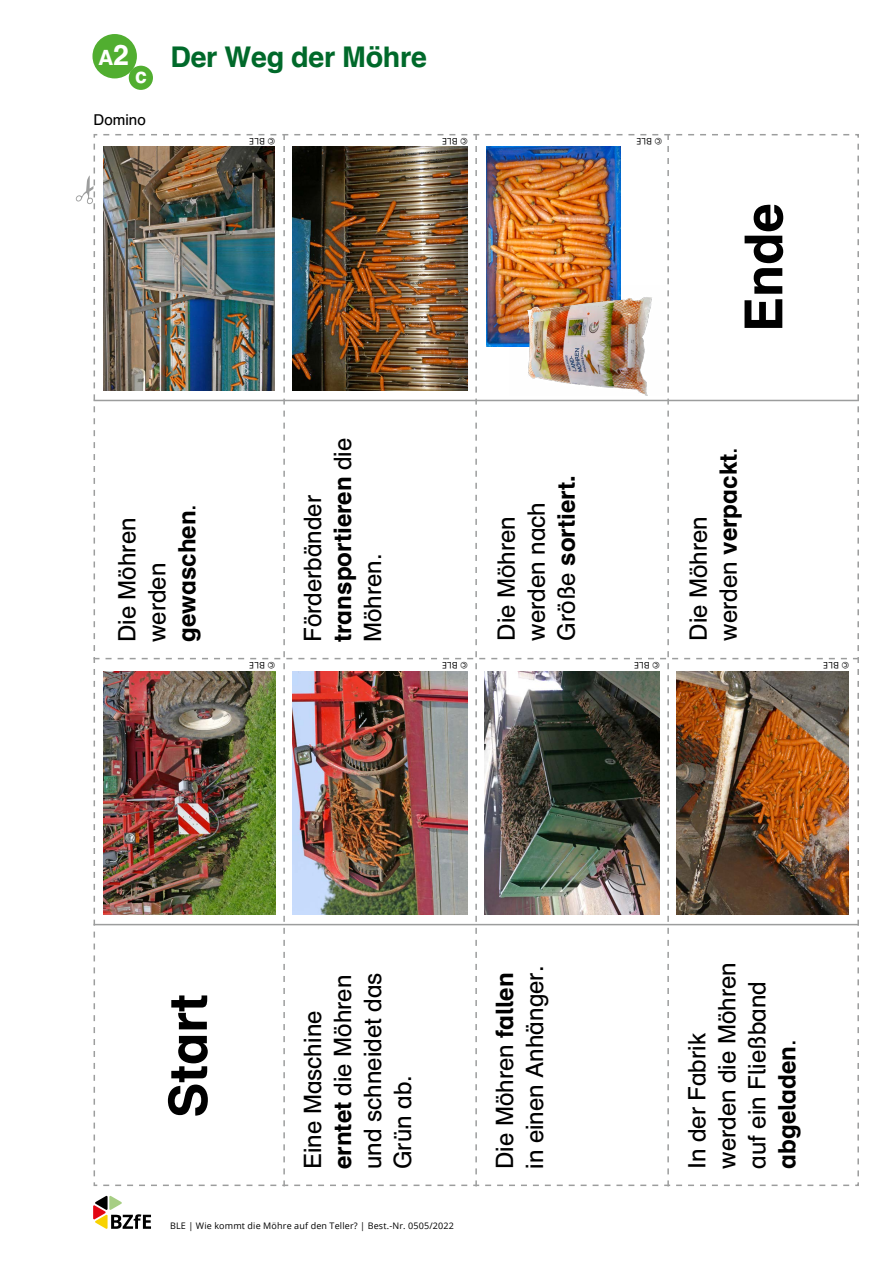
<style>
.page{position:relative;width:893px;height:1263px;background:#fff}
.page>*{position:absolute;margin:0;border:0;box-sizing:border-box;transform-origin:0 0}
.t1{font:700 52.5px "Schulbuch Nord";color:#000}
.t2{font:700 28.5px "Schulbuch Nord";letter-spacing:-.01em;color:#00692a}
.t3{font:24px/30px "Schulbuch Nord";color:#000}
.t4{font:700 21px "Schulbuch Nord";color:#fff}
.t5{font:15px "Schulbuch Nord";color:#000}
.t6{font:9px "Open Sans";letter-spacing:.02em;color:#000}
.s1{font-size:28.5px}
.s2{font-weight:700}
</style>
<div class="page">
<svg style="left:93px;top:1195px;width:58px;height:34px"></svg>
<div style="left:92px;top:34px;width:45px;height:44px;background:#51ae30;border-radius:50%"></div>
<div style="left:129px;top:66px;width:24px;height:24px;background:#51ae30;border-radius:50%"></div>
<img style="left:76px;top:134px;width:783px;height:1052px">
<p class="t4" style="left:98px;top:44px;width:32px">A<span class="s1">2</span></p>
<p class="t4" style="left:135px;top:62px;width:13px">c</p>
<p class="t5" style="left:94px;top:110px;width:54px">Domino</p>
<p class="t2" style="left:170px;top:39px;width:258px">Der Weg der Möhre</p>
<p class="t6" style="left:275px;top:147px;width:27px;rotate:-180deg">© BLE</p>
<p class="t6" style="left:468px;top:147px;width:27px;rotate:-180deg">© BLE</p>
<p class="t3" style="left:111px;top:642px;width:140px;rotate:-90deg">Die Möhren werden <span class="s2">gewaschen</span>.</p>
<p class="t6" style="left:275px;top:671px;width:27px;rotate:-180deg">© BLE</p>
<p class="t3" style="left:297px;top:642px;width:206px;rotate:-90deg">Förderbänder <span class="s2">transportieren</span> die<br>Möhren.</p>
<p class="t6" style="left:468px;top:671px;width:27px;rotate:-180deg">© BLE</p>
<p class="t3" style="left:491px;top:641px;width:167px;rotate:-90deg">Die Möhren werden nach<br>Größe <span class="s2">sortiert.</span></p>
<p class="t6" style="left:662px;top:147px;width:27px;rotate:-180deg">© BLE</p>
<h1 class="t1" style="left:730px;top:332px;width:130px;rotate:-90deg">Ende</h1>
<p class="t3" style="left:683px;top:641px;width:195px;rotate:-90deg">Die Möhren werden <span class="s2">verpackt</span>.</p>
<p class="t6" style="left:660px;top:671px;width:27px;rotate:-180deg">© BLE</p>
<p class="t6" style="left:849px;top:671px;width:27px;rotate:-180deg">© BLE</p>
<h1 class="t1" style="left:155px;top:1118px;width:125px;rotate:-90deg">Start</h1>
<p class="t3" style="left:297px;top:1169px;width:198px;rotate:-90deg">Eine Maschine <span class="s2">erntet</span> die Möhren und schneidet das<br>Grün ab.</p>
<p class="t3" style="left:489px;top:1169px;width:205px;rotate:-90deg">Die Möhren <span class="s2">fallen </span>in einen Anhänger.</p>
<p class="t3" style="left:681px;top:1169px;width:208px;rotate:-90deg">In der Fabrik werden die Möhren auf ein Fließband <span class="s2">abgeladen</span>.</p>
<p class="t6" style="left:170px;top:1219px;width:285px">BLE | Wie kommt die Möhre auf den Teller? | Best.-Nr. 0505/2022</p>
</div>
